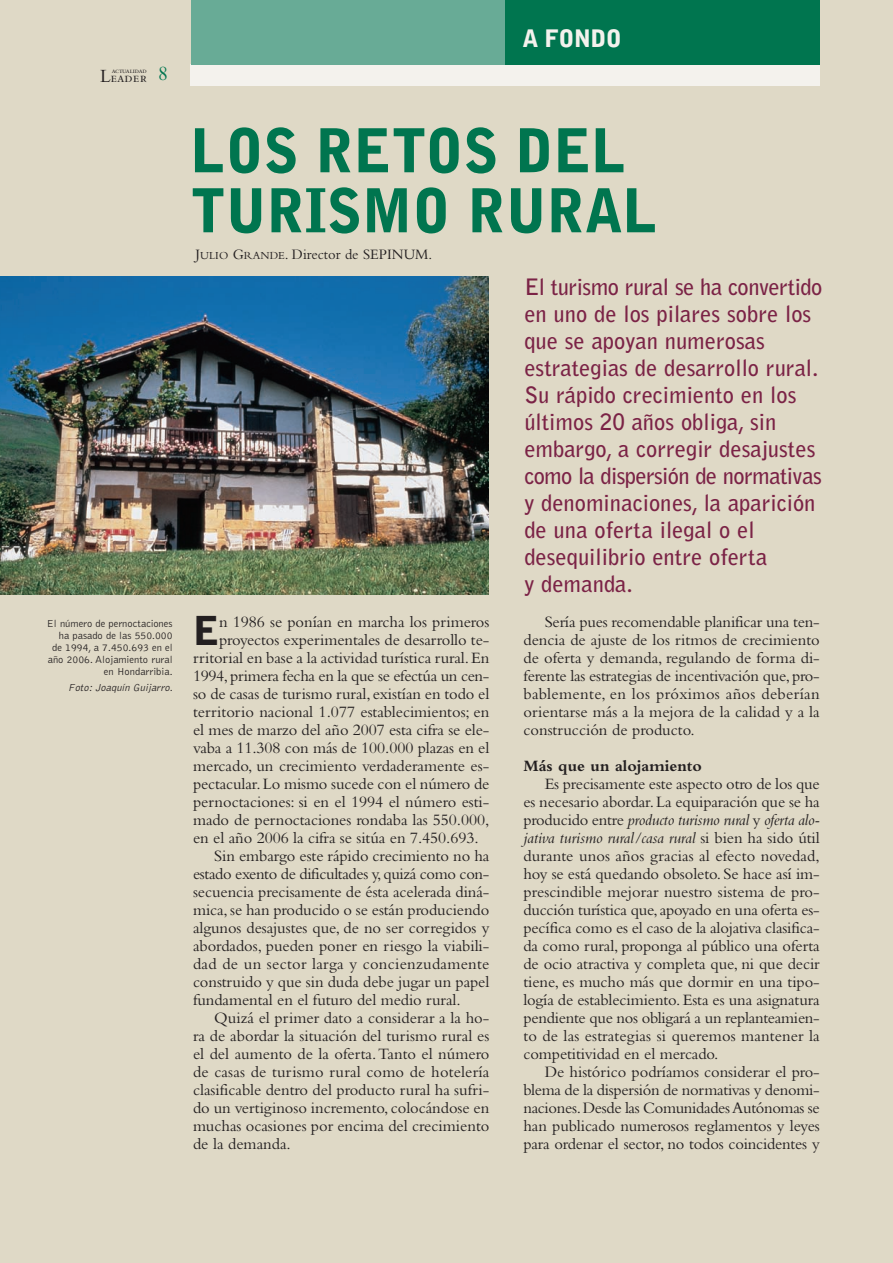
<style>
.page{position:relative;width:893px;height:1263px;background:#dfd9c6}
.page>*{position:absolute;margin:0;border:0;box-sizing:border-box;transform-origin:0 0}
.t1{font:900 60px/60px "Bell Gothic";color:#00754f;scale:.95 1}
.t2{font:900 39.6px "Bell Gothic";color:#231f20}
.t3{font:900 24px "Bell Gothic";letter-spacing:-.03em;color:#f4f2ed}
.t4{font:700 22.5px/27px "Bell Gothic";color:#7b2346}
.t5{font:22.5px "Bembo SC";color:#00754f}
.t6{font:16.5px/18px "Bembo";letter-spacing:-.005em;color:#231f20;text-align:justify}
.t7{font:italic 16.5px "Bembo";letter-spacing:-.015em;color:#231f20}
.t8{font:16.5px "Bembo";letter-spacing:.015em;color:#231f20}
.t9{font:700 16.5px "Bembo";color:#231f20}
.t10{font:15px "Bembo";color:#231f20}
.t11{font:14.25px "Bembo SC";letter-spacing:.015em;color:#231f20}
.t12{font:300 10.5px/12px "Bell Gothic";color:#231f20;text-align:right}
.t13{font:italic 300 10.5px "Bell Gothic";color:#231f20}
.t14{font:7.5px "Bembo SC";letter-spacing:-.04em;color:#231f20}
.s1{font-size:19.5px}
.s2{font-size:11.25px}
.s3{font-style:normal}
</style>
<div class="page">
<div style="left:191px;top:65px;width:629px;height:21px;background:#f4f2ed"></div>
<div style="left:191px;top:0;width:314px;height:65px;background:#68ab96"></div>
<div style="left:505px;top:0;width:315px;height:65px;background:#00754f"></div>
<img style="left:0;top:277px;width:489px;height:317px">
<p class="t14" style="left:112px;top:66px;width:36px">actualidad</p>
<p class="t11" style="left:100px;top:69px;width:48px"><span class="s1">L</span>eader</p>
<p class="t5" style="left:158px;top:59px;width:12px">8</p>
<p class="t12" style="left:47px;top:618px;width:127px">El número de pernoctaciones ha pasado de las 550.000 de 1994, a 7.450.693 en el año 2006. Alojamiento rural en Hondarribia.</p>
<p class="t13" style="left:68px;top:683px;width:108px">Foto: Joaquín Guijarro.</p>
<p class="t3" style="left:522px;top:29px;width:101px">A FONDO</p>
<p class="t1" style="left:191px;top:124px;width:493px">LOS RETOS DEL<br>TURISMO RURAL</p>
<p class="t10" style="left:196px;top:249px;width:238px">J<span class="s2">ULIO</span> G<span class="s2">RANDE</span>. Director de SEPINUM.</p>
<p class="t2" style="left:193px;top:614px;width:28px">E</p>
<p class="t6" style="left:219px;top:614px;width:272px">n 1986 se ponían en marcha los primeros</p>
<p class="t6" style="left:219px;top:632px;width:272px">proyectos experimentales de desarrollo te-</p>
<p class="t6" style="left:193px;top:650px;width:298px">rritorial en base a la actividad turística rural.En</p>
<p class="t6" style="left:193px;top:668px;width:298px">1994,primera fecha en la que se efectúa un cen-</p>
<p class="t6" style="left:193px;top:686px;width:298px">so de casas de turismo rural,existían en todo el</p>
<p class="t6" style="left:193px;top:704px;width:298px">territorio nacional 1.077 establecimientos; en</p>
<p class="t6" style="left:193px;top:722px;width:298px">el mes de marzo del año 2007 esta cifra se ele-</p>
<p class="t6" style="left:193px;top:740px;width:298px">vaba a 11.308 con más de 100.000 plazas en el</p>
<p class="t6" style="left:193px;top:758px;width:298px">mercado, un crecimiento verdaderamente es-</p>
<p class="t6" style="left:193px;top:776px;width:298px">pectacular.Lo mismo sucede con el número de</p>
<p class="t6" style="left:193px;top:794px;width:298px">pernoctaciones: si en el 1994 el número esti-</p>
<p class="t6" style="left:193px;top:812px;width:298px">mado de pernoctaciones rondaba las 550.000,</p>
<p class="t6" style="left:193px;top:830px;width:287px">en el año 2006 la cifra se sitúa en 7.450.693.</p>
<p class="t6" style="left:214px;top:848px;width:277px">Sin embargo este rápido crecimiento no ha</p>
<p class="t6" style="left:193px;top:866px;width:298px">estado exento de dificultades y,quizá como con-</p>
<p class="t6" style="left:193px;top:884px;width:298px">secuencia precisamente de ésta acelerada diná-</p>
<p class="t6" style="left:193px;top:902px;width:298px">mica,se han producido o se están produciendo</p>
<p class="t6" style="left:193px;top:920px;width:298px">algunos desajustes que, de no ser corregidos y</p>
<p class="t6" style="left:193px;top:938px;width:298px">abordados, pueden poner en riesgo la viabili-</p>
<p class="t8" style="left:193px;top:958px;width:298px">dad de un sector larga y concienzudamente</p>
<p class="t6" style="left:193px;top:974px;width:298px">construido y que sin duda debe jugar un papel</p>
<p class="t6" style="left:193px;top:992px;width:269px">fundamental en el futuro del medio rural.</p>
<p class="t6" style="left:214px;top:1010px;width:277px">Quizá el primer dato a considerar a la ho-</p>
<p class="t6" style="left:193px;top:1028px;width:298px">ra de abordar la situación del turismo rural es</p>
<p class="t6" style="left:193px;top:1046px;width:298px">el del aumento de la oferta.Tanto el número</p>
<p class="t6" style="left:193px;top:1064px;width:298px">de casas de turismo rural como de hotelería</p>
<p class="t6" style="left:193px;top:1082px;width:298px">clasificable dentro del producto rural ha sufri-</p>
<p class="t6" style="left:193px;top:1100px;width:298px">do un vertiginoso incremento,colocándose en</p>
<p class="t6" style="left:193px;top:1118px;width:298px">muchas ocasiones por encima del crecimiento</p>
<p class="t6" style="left:193px;top:1136px;width:99px">de la demanda.</p>
<p class="t4" style="left:524px;top:275px;width:300px">El turismo rural se ha convertido en uno de los pilares sobre los que se apoyan numerosas estrategias de desarrollo rural.<br>Su rápido crecimiento en los últimos 20 años obliga, sin embargo, a corregir desajustes como la dispersión de normativas y denominaciones, la aparición de una oferta ilegal o el desequilibrio entre oferta<br>y demanda.</p>
<p class="t6" style="left:523px;top:614px;width:298px;text-indent:21px">Sería pues recomendable planificar una ten&shy;dencia de ajuste de los ritmos de crecimiento de oferta y demanda, regulando de forma di&shy;ferente las estrategias de incentivación que,pro&shy;bablemente, en los próximos años deberían orientarse más a la mejora de la calidad y a la construcción de producto.</p>
<p class="t9" style="left:523px;top:760px;width:180px">Más que un alojamiento</p>
<p class="t6" style="left:545px;top:776px;width:277px">Es precisamente este aspecto otro de los que</p>
<p class="t6" style="left:523px;top:794px;width:298px">es necesario abordar.La equiparación que se ha</p>
<p class="t7" style="left:523px;top:814px;width:298px"><span class="s3">producido entre</span> producto turismo rural <span class="s3">y</span> oferta alo-</p>
<p class="t7" style="left:523px;top:832px;width:298px">jativa turismo rural/casa rural <span class="s3">si bien ha sido útil</span></p>
<p class="t6" style="left:523px;top:848px;width:298px">durante unos años gracias al efecto novedad,</p>
<p class="t6" style="left:523px;top:866px;width:298px">hoy se está quedando obsoleto. Se hace así im-</p>
<p class="t6" style="left:523px;top:884px;width:298px">prescindible mejorar nuestro sistema de pro-</p>
<p class="t6" style="left:523px;top:902px;width:298px">ducción turística que,apoyado en una oferta es-</p>
<p class="t6" style="left:523px;top:920px;width:298px">pecífica como es el caso de la alojativa clasifica-</p>
<p class="t6" style="left:523px;top:938px;width:298px">da como rural, proponga al público una oferta</p>
<p class="t6" style="left:523px;top:956px;width:298px">de ocio atractiva y completa que, ni que decir</p>
<p class="t6" style="left:523px;top:974px;width:298px">tiene, es mucho más que dormir en una tipo-</p>
<p class="t6" style="left:523px;top:992px;width:298px">logía de establecimiento. Esta es una asignatura</p>
<p class="t6" style="left:523px;top:1010px;width:298px">pendiente que nos obligará a un replanteamien-</p>
<p class="t6" style="left:523px;top:1028px;width:298px">to de las estrategias si queremos mantener la</p>
<p class="t6" style="left:523px;top:1046px;width:197px">competitividad en el mercado.</p>
<p class="t6" style="left:545px;top:1064px;width:277px">De histórico podríamos considerar el pro-</p>
<p class="t6" style="left:523px;top:1082px;width:298px">blema de la dispersión de normativas y denomi-</p>
<p class="t6" style="left:523px;top:1100px;width:298px">naciones.Desde las Comunidades Autónomas se</p>
<p class="t6" style="left:523px;top:1118px;width:298px">han publicado numerosos reglamentos y leyes</p>
<p class="t6" style="left:523px;top:1136px;width:298px">para ordenar el sector, no todos coincidentes y</p>
</div>
